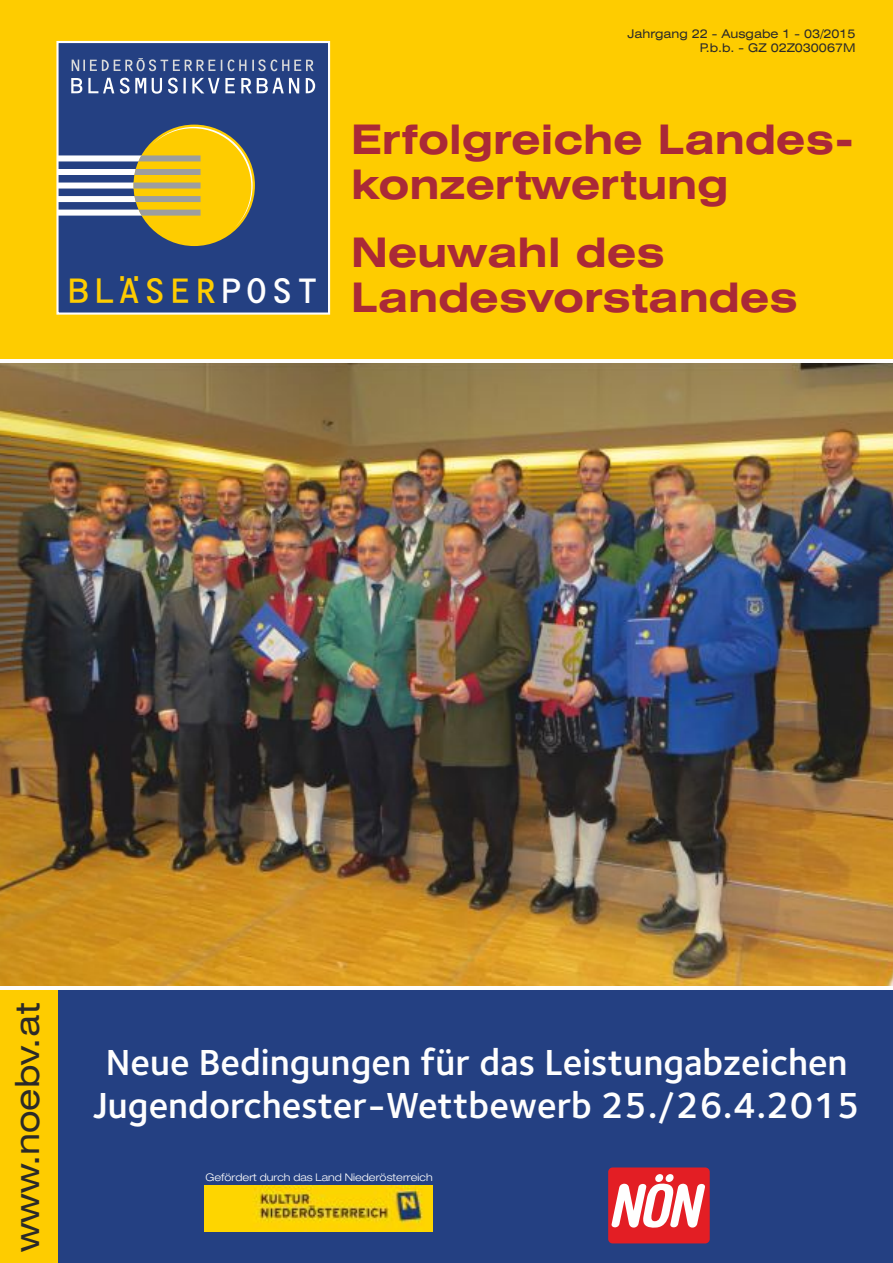
<style>
.page{position:relative;width:893px;height:1263px;background:#fff}
.page>*{position:absolute;margin:0;border:0;box-sizing:border-box;transform-origin:0 0}
.t1{font:42.3px "OCRB10 Pitch BT";color:#fecc00}
.t2{font:700 expanded 40.8px/45.5px "Swiss 721 BT";color:#aa2937}
.t3{font:600 37.5px/43.5px "Foundry Sterling";color:#fefefe;text-align:center}
.t4{font:expanded 33.3px "Swiss 721 BT";color:#2b2a29}
.t5{font:expanded 12px/14.2px "Swiss 721 BT";color:#2b2a29;text-align:right}
.t6{font:300 expanded 10.5px "Helvetica Neue LT Std";color:#fefefe}
.s1{color:#fefefe}
</style>
<div class="page">
<div style="left:0;top:0;width:893px;height:990px;background:#fecc00"></div>
<img style="left:0;top:362px;width:893px;height:625px">
<div style="left:58px;top:42px;width:271px;height:272px;background:#244082"></div>
<svg style="left:71px;top:78px;width:244px;height:16px"></svg>
<svg style="left:72px;top:58px;width:242px;height:13px"></svg>
<div style="left:133px;top:125px;width:122px;height:121px;background:#fecc00;border-radius:50%"></div>
<svg style="left:59px;top:127px;width:194px;height:100px"></svg>
<div style="left:56px;top:41px;width:274px;height:274px;border:2px solid #fefefe"></div>
<div style="left:0;top:987px;width:893px;height:276px;background:#244082"></div>
<div style="left:608px;top:1167px;width:102px;height:76px;background:#e31e24;border-radius:4px"></div>
<svg style="left:611px;top:1174px;width:94px;height:54px"></svg>
<img style="left:205px;top:1186px;width:227px;height:45px">
<div style="left:0;top:990px;width:58px;height:273px;background:#fecc00"></div>
<hr style="left:0;top:987px;width:893px;height:3px;background:#fefefe">
<hr style="left:0;top:359px;width:893px;height:3px;background:#fefefe">
<p class="t1" style="left:66px;top:271px;width:256px">BLÄSER<span class="s1">POST</span></p>
<p class="t5" style="left:628px;top:28px;width:229px">Jahrgang 22 - Ausgabe 1 - 03/2015<br>P.b.b. - GZ 02Z030067M</p>
<p class="t2" style="left:351px;top:120px;width:505px">Erfolgreiche Landes&shy;konzertwertung</p>
<p class="t2" style="left:351px;top:233px;width:449px">Neuwahl des<br>Landesvorstandes</p>
<p class="t4" style="left:14px;top:1252px;width:251px;rotate:-90deg">www.noebv.at</p>
<p class="t3" style="left:93px;top:1044px;width:769px">Neue Bedingungen für das Leistungabzeichen<br>Jugendorchester-Wettbewerb 25./26.4.2015</p>
<p class="t6" style="left:206px;top:1173px;width:229px">Gefördert durch das Land Niederösterreich</p>
</div>
